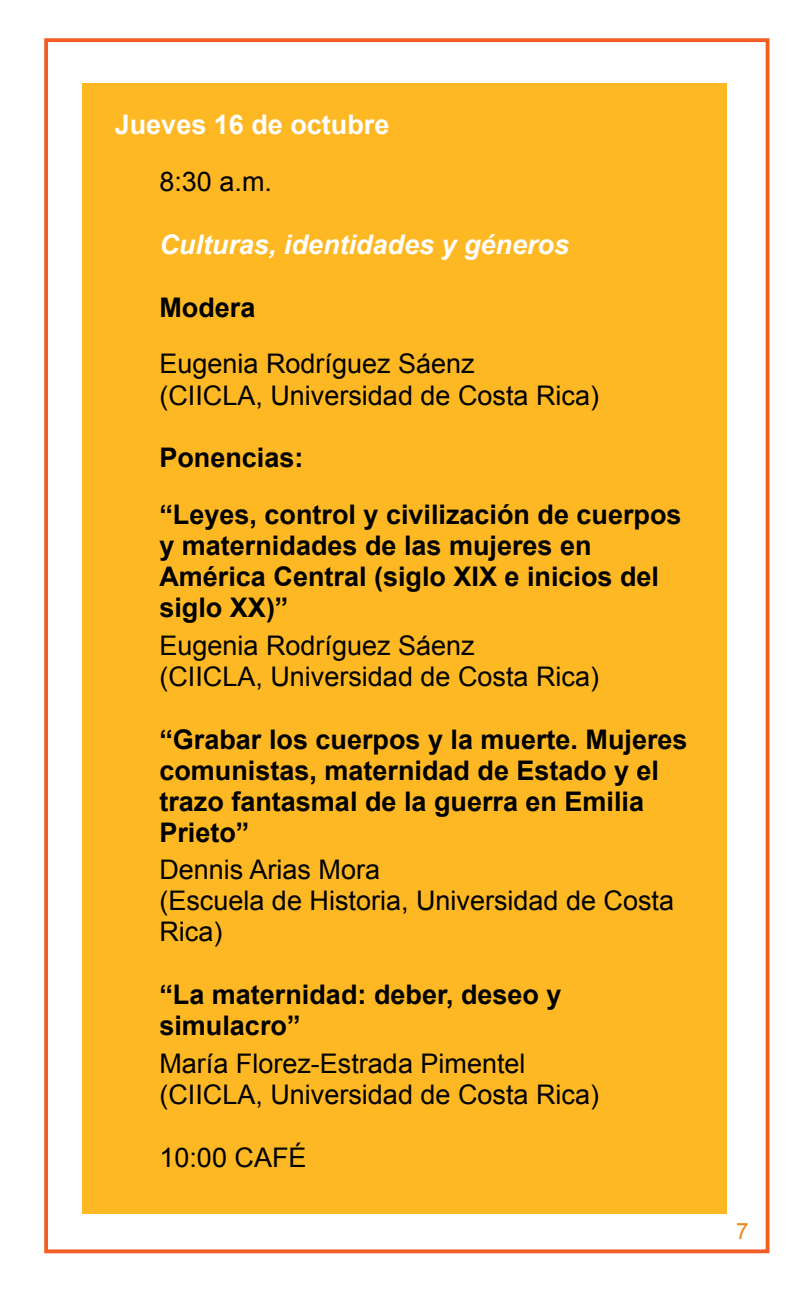
<style>
.page{position:relative;width:810px;height:1296px;background:#fff}
.page>*{position:absolute;margin:0;border:0;box-sizing:border-box;transform-origin:0 0}
.t1{font:700 27px/31.1px "Arial";color:#000}
.t2{font:27px/31.1px "Arial";color:#000}
.t3{font:italic 700 27px "Arial";color:#fff}
.t4{font:700 27px "Arial";color:#fff}
.t5{font:22.5px "Arial";color:#ec891d}
</style>
<div class="page">
<div style="left:44px;top:38px;width:725px;height:1215px;border:4px solid #f15d22"></div>
<div style="left:83px;top:83px;width:644px;height:1130px;background:#fdb824"></div>
<p class="t4" style="left:115px;top:107px;width:276px">Jueves 16 de octubre</p>
<p class="t2" style="left:159px;top:166px;width:114px">8:30 a.m.</p>
<p class="t3" style="left:159px;top:226px;width:411px">Culturas, identidades y géneros</p>
<p class="t1" style="left:159px;top:293px;width:98px">Modera</p>
<p class="t2" style="left:159px;top:349px;width:441px">Eugenia Rodríguez Sáenz<br>(CIICLA, Universidad de Costa Rica)</p>
<p class="t1" style="left:159px;top:431px;width:524px;line-height:56.5px">Ponencias:<br>“Leyes, control y civilización de cuerpos</p>
<p class="t1" style="left:159px;top:531px;width:501px">y maternidades de las mujeres en<br>América Central (siglo XIX e inicios del siglo XX)”</p>
<p class="t2" style="left:159px;top:630px;width:441px">Eugenia Rodríguez Sáenz<br>(CIICLA, Universidad de Costa Rica)</p>
<p class="t1" style="left:159px;top:724px;width:530px">“Grabar los cuerpos y la muerte. Mujeres comunistas, maternidad de Estado y el trazo fantasmal de la guerra en Emilia<br>Prieto”</p>
<p class="t2" style="left:159px;top:854px;width:516px">Dennis Arias Mora<br>(Escuela de Historia, Universidad de Costa<br>Rica)</p>
<p class="t1" style="left:159px;top:980px;width:404px">“La maternidad: deber, deseo y simulacro”</p>
<p class="t2" style="left:159px;top:1048px;width:441px">María Florez-Estrada Pimentel (CIICLA, Universidad de Costa Rica)</p>
<p class="t2" style="left:159px;top:1142px;width:149px">10:00 CAFÉ</p>
<p class="t5" style="left:736px;top:1217px;width:14px">7</p>
</div>
